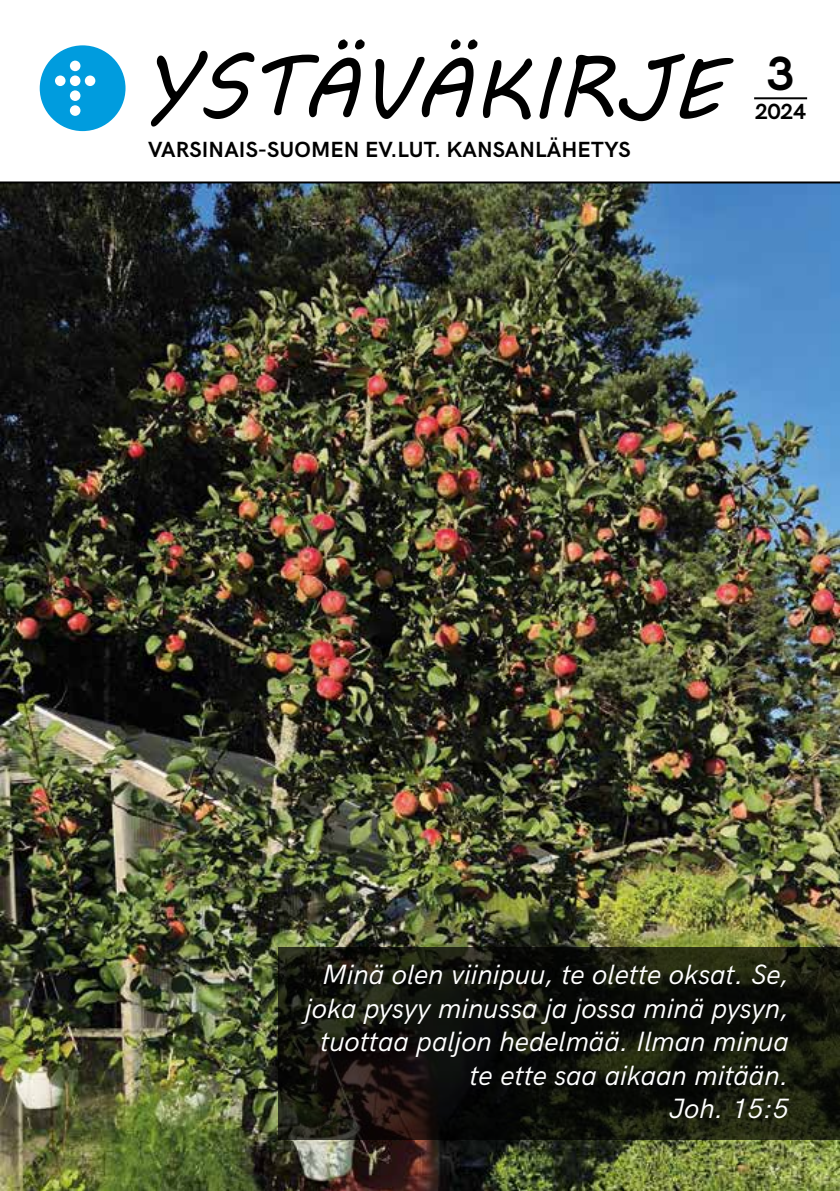
<style>
.page{position:relative;width:840px;height:1191px;background:#fff}
.page>*{position:absolute;margin:0;border:0;box-sizing:border-box;transform-origin:0 0}
.t1{font:84px "MV Boli";color:#000}
.t2{font:700 48px "HK Grotesk";color:#000}
.t3{font:italic 28px/33.6px "HK Grotesk";color:#fff;text-align:right}
.t4{font:700 22px "HK Grotesk";letter-spacing:.005em;color:#000}
</style>
<div class="page">
<div style="left:40px;top:45px;width:85px;height:86px;background:#009cde;border-radius:50%"></div>
<div style="left:70px;top:61px;width:10px;height:10px;background:#fff;border-radius:50%"></div>
<div style="left:70px;top:75px;width:10px;height:11px;background:#fff;border-radius:50%"></div>
<div style="left:70px;top:90px;width:10px;height:11px;background:#fff;border-radius:50%"></div>
<div style="left:85px;top:75px;width:10px;height:11px;background:#fff;border-radius:50%"></div>
<div style="left:55px;top:75px;width:10px;height:11px;background:#fff;border-radius:50%"></div>
<div style="left:70px;top:105px;width:10px;height:11px;background:#fff;border-radius:50%"></div>
<img style="left:0;top:183px;width:839px;height:1008px">
<hr style="left:753px;top:97px;width:53px;height:2px;background:#000">
<hr style="left:0;top:181px;width:839px;height:2px;background:#000">
<svg style="left:278px;top:947px;width:561px;height:193px;background:#13140c"></svg>
<h1 class="t1" style="left:139px;top:31px;width:583px">YSTÄVÄKIRJE</h1>
<p class="t4" style="left:148px;top:133px;width:484px">VARSINAIS-SUOMEN EV.LUT. KANSANLÄHETYS</p>
<h2 class="t2" style="left:766px;top:38px;width:29px">3</h2>
<p class="t4" style="left:754px;top:95px;width:53px">2024</p>
<p class="t3" style="left:305px;top:955px;width:485px">Minä olen viinipuu, te olette oksat. Se, joka pysyy minussa ja jossa minä pysyn, tuottaa paljon hedelmää. Ilman minua te ette saa aikaan mitään.<br>Joh. 15:5</p>
</div>
